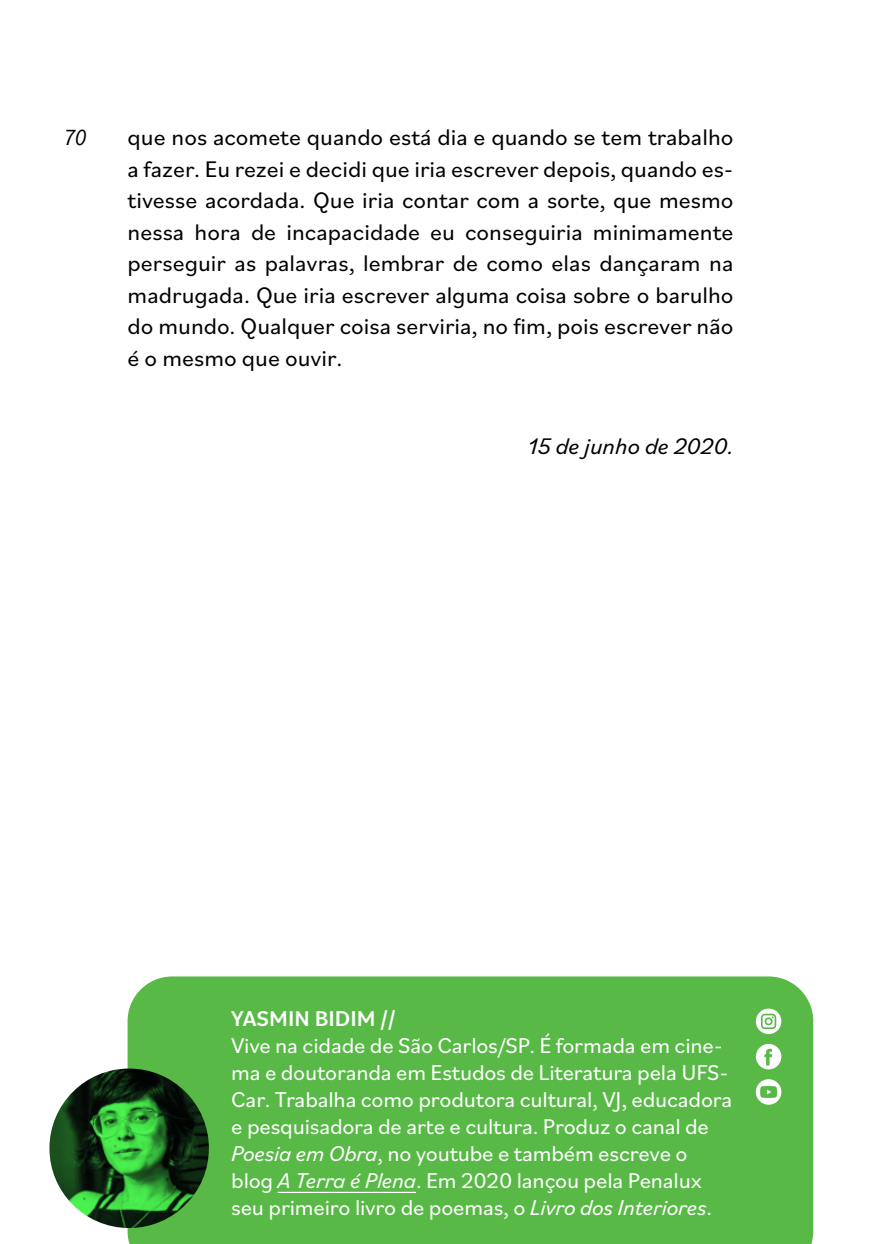
<style>
.page{position:relative;width:893px;height:1244px;background:#fff}
.page>*{position:absolute;margin:0;border:0;box-sizing:border-box;transform-origin:0 0}
.prosa1{font:23.62px/31.5px "Bilo";color:#000;text-align:justify}
.local__data{font:italic 23.62px "Bilo";color:#000}
.t1{font:italic 23.62px "Source Sans Pro";color:#000}
.t2{font:22.5px/27px "Bilo";letter-spacing:-.01em;color:#fff}
.t3{font:500 22.5px "Bilo";color:#fff}
.s1{font-family:"Source Sans Pro";font-weight:700}
.s2{font-style:italic}
</style>
<div class="page">
<div style="left:128px;top:976px;width:685px;height:268px;background:#58b947"></div>
<img style="left:49px;top:1068px;width:160px;height:160px;border-radius:80px">
<hr style="left:278px;top:1192px;width:138px;height:1px;background:#fff">
<div style="left:756px;top:1079px;width:25px;height:25px;background:#fff;border-radius:50%"></div>
<svg style="left:760px;top:1086px;width:17px;height:12px"></svg>
<svg style="left:756px;top:1008px;width:25px;height:26px"></svg>
<div style="left:756px;top:1044px;width:25px;height:25px;background:#fff;border-radius:50%"></div>
<svg style="left:764px;top:1049px;width:8px;height:16px"></svg>
<p class="t1" style="left:64px;top:122px;width:24px">70</p>
<p class="prosa1" style="left:128px;top:121px;width:607px">que nos acomete quando está dia e quando se tem trabalho a fazer. Eu rezei e decidi que iria escrever depois, quando es&shy;tivesse acordada. Que iria contar com a sorte, que mesmo nessa hora de incapacidade eu conseguiria minimamente perseguir as palavras, lembrar de como elas dançaram na madrugada. Que iria escrever alguma coisa sobre o barulho do mundo. Qualquer coisa serviria, no fim, pois escrever não é o mesmo que ouvir.</p>
<p class="local__data" style="left:527px;top:430px;width:208px">15 de junho de 2020.</p>
<p class="t3" style="left:231px;top:1003px;width:166px">YASMIN BIDIM <span class="s1">//</span></p>
<p class="t2" style="left:231px;top:1031px;width:503px">Vive na cidade de São Carlos/SP. É formada em cine&shy;ma e doutoranda em Estudos de Literatura pela UFS-Car. Trabalha como produtora cultural, VJ, educadora e pesquisadora de arte e cultura. Produz o canal de <span class="s2">Poesia em Obra</span>, no youtube e também escreve o blog <span class="s2">A Terra é Plena</span>. Em 2020 lançou pela Penalux seu primeiro livro de poemas, o <span class="s2">Livro dos Interiores</span>.</p>
</div>
